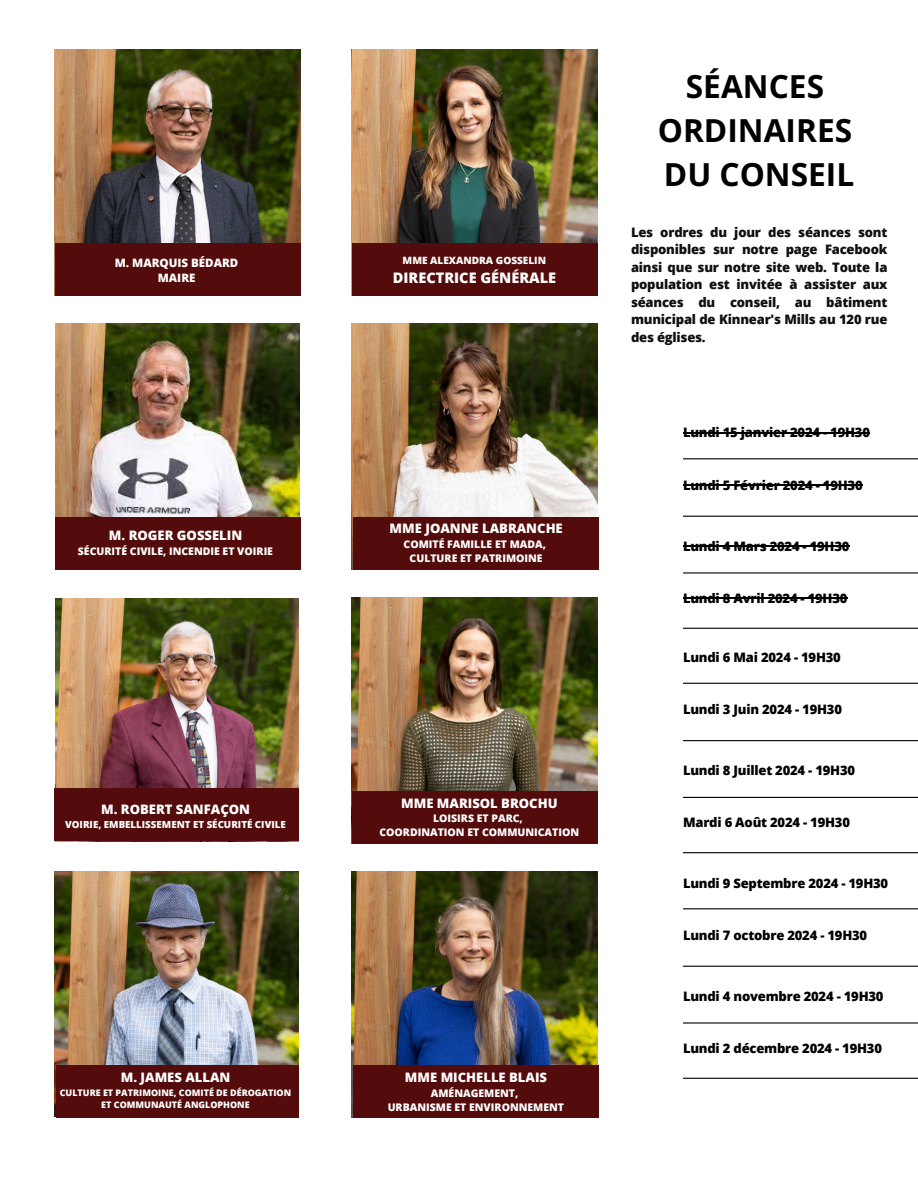
<style>
.page{position:relative;width:918px;height:1188px;background:#fff}
.page>*{position:absolute;margin:0;border:0;box-sizing:border-box;transform-origin:0 0}
.t1{font:700 31.65px/43.8px "Open Sans";color:#000;text-align:center}
.t2{font:800 14.55px "Open Sans";color:#fff}
.t3{font:800 13.05px "Open Sans";letter-spacing:-.015em;color:#000}
.t4{font:800 13.05px/17.4px "Open Sans";letter-spacing:-.015em;color:#0f110e;text-align:justify}
.t5{font:800 13.05px "Open Sans";color:#fff}
.t6{font:800 11.55px/15.5px "Open Sans";color:#fff;text-align:center}
.t7{font:800 10.5px/14px "Open Sans";color:#fff;text-align:center}
.t8{font:800 10.05px "Open Sans";color:#fff}
.t9{font:800 9.75px "Open Sans";color:#fff}
.t10{font:800 9px "Open Sans";color:#fff}
</style>
<div class="page">
<img style="left:55px;top:50px;width:246px;height:193px">
<img style="left:351px;top:324px;width:246px;height:246px">
<div style="left:55px;top:243px;width:246px;height:53px;background:#540b0b"></div>
<hr style="left:683px;top:432px;width:187px;height:1px;background:#000">
<hr style="left:683px;top:484px;width:180px;height:1px;background:#000">
<hr style="left:683px;top:458px;width:235px;height:1px;background:#000">
<img style="left:352px;top:50px;width:246px;height:193px">
<div style="left:352px;top:243px;width:246px;height:53px;background:#540b0b"></div>
<img style="left:56px;top:324px;width:244px;height:193px">
<img style="left:351px;top:598px;width:246px;height:246px">
<img style="left:55px;top:872px;width:244px;height:244px">
<img style="left:351px;top:872px;width:246px;height:246px">
<div style="left:353px;top:517px;width:246px;height:53px;background:#540b0b"></div>
<div style="left:55px;top:517px;width:246px;height:53px;background:#540b0b"></div>
<div style="left:352px;top:791px;width:246px;height:53px;background:#540b0b"></div>
<img style="left:55px;top:599px;width:243px;height:243px">
<div style="left:55px;top:789px;width:244px;height:52px;background:#540b0b"></div>
<div style="left:56px;top:1065px;width:243px;height:53px;background:#540b0b"></div>
<div style="left:353px;top:1065px;width:246px;height:53px;background:#540b0b"></div>
<hr style="left:683px;top:516px;width:235px;height:1px;background:#000">
<hr style="left:683px;top:572px;width:235px;height:2px;background:#000">
<hr style="left:683px;top:628px;width:235px;height:1px;background:#000">
<hr style="left:683px;top:683px;width:235px;height:1px;background:#000">
<hr style="left:683px;top:740px;width:235px;height:1px;background:#000">
<hr style="left:683px;top:797px;width:235px;height:1px;background:#000">
<hr style="left:683px;top:852px;width:235px;height:1px;background:#000">
<hr style="left:683px;top:908px;width:235px;height:1px;background:#000">
<hr style="left:683px;top:966px;width:235px;height:1px;background:#000">
<hr style="left:683px;top:1022px;width:235px;height:2px;background:#000">
<hr style="left:683px;top:1078px;width:235px;height:1px;background:#000">
<hr style="left:683px;top:545px;width:166px;height:1px;background:#000">
<hr style="left:683px;top:597px;width:164px;height:2px;background:#000">
<p class="t6" style="left:115px;top:255px;width:125px">M. MARQUIS BÉDARD<br>MAIRE</p>
<h2 class="t5" style="left:109px;top:527px;width:135px">M. ROGER GOSSELIN</h2>
<h2 class="t7" style="left:78px;top:544px;width:197px">SÉCURITÉ CIVILE, INCENDIE ET VOIRIE</h2>
<h2 class="t5" style="left:101px;top:800px;width:151px">M. ROBERT SANFAÇON</h2>
<h2 class="t9" style="left:65px;top:817px;width:222px">VOIRIE, EMBELLISSEMENT ET SÉCURITÉ CIVILE</h2>
<h2 class="t5" style="left:121px;top:1068px;width:111px">M. JAMES ALLAN</h2>
<h2 class="t10" style="left:60px;top:1086px;width:233px">CULTURE ET PATRIMOINE, COMITÉ DE DÉROGATION</h2>
<h2 class="t10" style="left:101px;top:1098px;width:150px">ET COMMUNAUTÉ ANGLOPHONE</h2>
<h3 class="t8" style="left:403px;top:253px;width:145px">MME ALEXANDRA GOSSELIN</h3>
<h3 class="t2" style="left:393px;top:267px;width:165px">DIRECTRICE GÉNÉRALE</h3>
<h1 class="t5" style="left:390px;top:520px;width:175px">MME JOANNE LABRANCHE</h1>
<h1 class="t7" style="left:404px;top:537px;width:144px">COMITÉ FAMILLE ET MADA,<br>CULTURE ET PATRIMOINE</h1>
<h2 class="t5" style="left:401px;top:794px;width:158px">MME MARISOL BROCHU</h2>
<h2 class="t7" style="left:379px;top:811px;width:201px">LOISIRS ET PARC,<br>COORDINATION ET COMMUNICATION</h2>
<h2 class="t5" style="left:405px;top:1068px;width:144px">MME MICHELLE BLAIS</h2>
<h2 class="t7" style="left:388px;top:1086px;width:178px">AMÉNAGEMENT,<br>URBANISME ET ENVIRONNEMENT</h2>
<h3 class="t1" style="left:658px;top:64px;width:198px">SÉANCES<br>ORDINAIRES<br>DU CONSEIL</h3>
<p class="t4" style="left:631px;top:223px;width:258px">Les ordres du jour des séances sont disponibles sur notre page Facebook ainsi que sur notre site web. Toute la population est invitée à assister aux séances du conseil, au bâtiment municipal de Kinnear's Mills au 120 rue des églises.</p>
<p class="t3" style="left:683px;top:424px;width:189px">Lundi 15 janvier 2024 - 19H30</p>
<h3 class="t3" style="left:683px;top:476px;width:181px">Lundi 5 Février 2024 - 19H30</h3>
<h2 class="t3" style="left:683px;top:537px;width:168px">Lundi 4 Mars 2024 - 19H30</h2>
<h2 class="t3" style="left:683px;top:589px;width:166px">Lundi 8 Avril 2024 - 19H30</h2>
<p class="t3" style="left:683px;top:648px;width:159px">Lundi 6 Mai 2024 - 19H30</p>
<h4 class="t3" style="left:683px;top:700px;width:161px">Lundi 3 Juin 2024 - 19H30</h4>
<h2 class="t3" style="left:683px;top:761px;width:174px">Lundi 8 Juillet 2024 - 19H30</h2>
<h2 class="t3" style="left:683px;top:813px;width:169px">Mardi 6 Août 2024 - 19H30</h2>
<p class="t3" style="left:683px;top:874px;width:207px">Lundi 9 Septembre 2024 - 19H30</p>
<h3 class="t3" style="left:683px;top:926px;width:186px">Lundi 7 octobre 2024 - 19H30</h3>
<h2 class="t3" style="left:683px;top:987px;width:202px">Lundi 4 novembre 2024 - 19H30</h2>
<h2 class="t3" style="left:683px;top:1039px;width:201px">Lundi 2 décembre 2024 - 19H30</h2>
</div>
